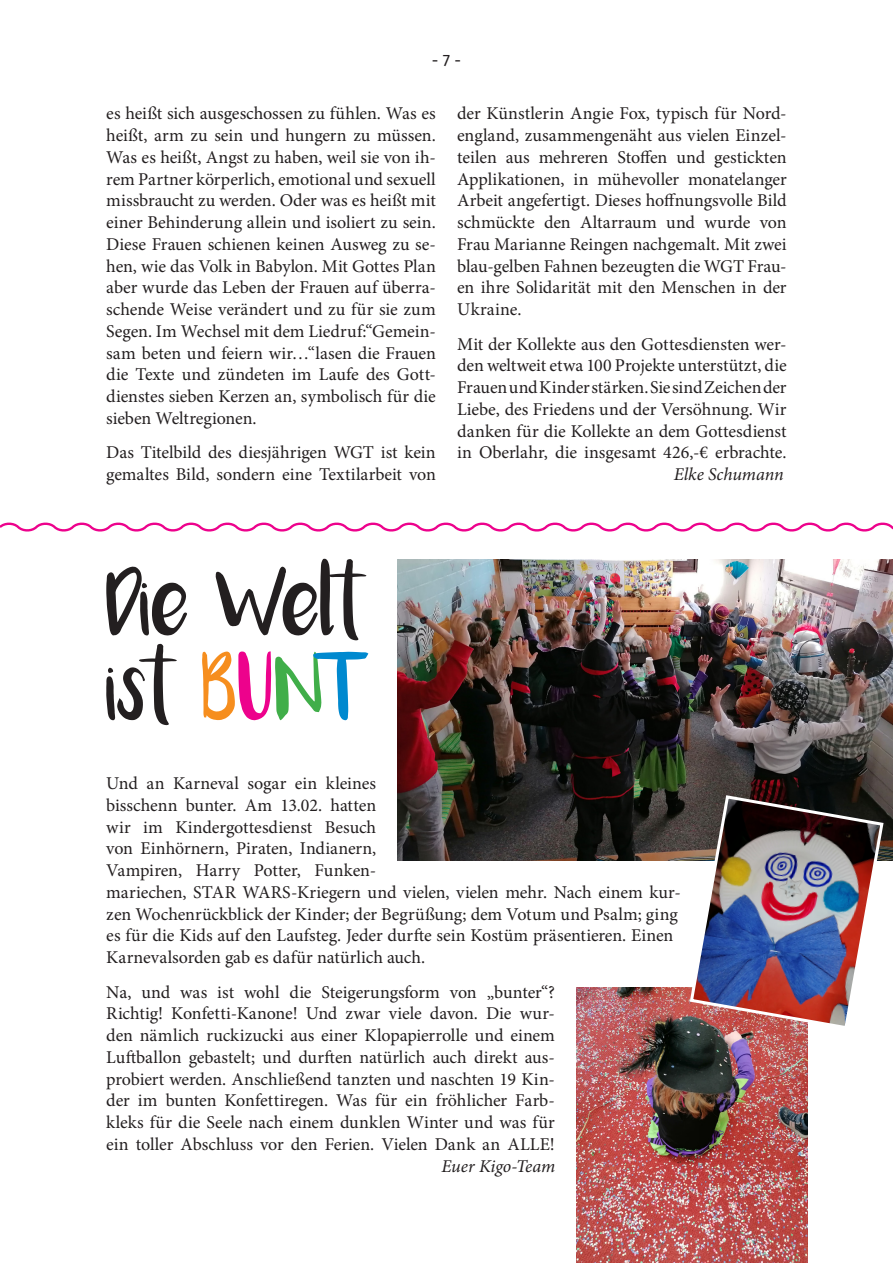
<style>
.page{position:relative;width:893px;height:1263px;background:#fff}
.page>*{position:absolute;margin:0;border:0;box-sizing:border-box;transform-origin:0 0}
.t1{font:51px/84.8px "Luna";letter-spacing:-.05em;color:#231f20}
.t2{font:18px/21.8px "Minion Pro";letter-spacing:-.005em;color:#231f20;text-align:justify}
.t3{font:italic 18px "Minion Pro";letter-spacing:-.005em;color:#231f20}
.t4{font:16.5px "Fira Sans";color:#231f20}
.s1{color:#f68e1e}
.s2{color:#ed028c}
.s3{color:#40ae49}
.s4{color:#0089cf}
</style>
<div class="page">
<img style="left:397px;top:560px;width:496px;height:300px">
<img style="left:576px;top:987px;width:232px;height:276px">
<img style="left:688px;top:793px;width:197px;height:238px">
<svg style="left:0;top:522px;width:893px;height:10px"></svg>
<p class="t4" style="left:432px;top:48px;width:31px">- 7 -</p>
<p class="t2" style="left:106px;top:103px;width:331px">es heißt sich ausgeschossen zu fühlen. Was es heißt, arm zu sein und hungern zu müssen.<br>Was es heißt, Angst zu haben, weil sie von ih&shy;rem Partner körperlich, emotional und sexuell missbraucht zu werden. Oder was es heißt mit einer Behinderung allein und isoliert zu sein.<br>Diese Frauen schienen keinen Ausweg zu se&shy;hen, wie das Volk in Babylon. Mit Gottes Plan aber wurde das Leben der Frauen auf überra&shy;schende Weise verändert und zu für sie zum Segen. Im Wechsel mit dem Liedruf:“Gemein&shy;sam beten und feiern wir…“lasen die Frauen die Texte und zündeten im Laufe des Gott&shy;dienstes sieben Kerzen an, symbolisch für die sieben Weltregionen.</p>
<p class="t2" style="left:106px;top:442px;width:331px">Das Titelbild des diesjährigen WGT ist kein gemaltes Bild, sondern eine Textilarbeit von</p>
<p class="t2" style="left:457px;top:103px;width:331px">der Künstlerin Angie Fox, typisch für Nord&shy;england, zusammengenäht aus vielen Einzel&shy;teilen aus mehreren Stoffen und gestickten Applikationen, in mühevoller monatelanger Arbeit angefertigt. Dieses hoffnungsvolle Bild schmückte den Altarraum und wurde von Frau Marianne Reingen nachgemalt. Mit zwei blau-gelben Fahnen bezeugten die WGT Frau&shy;en ihre Solidarität mit den Menschen in der Ukraine.</p>
<p class="t2" style="left:457px;top:333px;width:331px">Mit der Kollekte aus den Gottesdiensten wer&shy;den weltweit etwa 100 Projekte unterstützt, die Frauen und Kinder stärken. Sie sind Zeichen der Liebe, des Friedens und der Versöhnung. Wir danken für die Kollekte an dem Gottesdienst in Oberlahr, die insgesamt 426,-€ erbrachte.</p>
<p class="t3" style="left:674px;top:462px;width:112px">Elke Schumann</p>
<h1 class="t1" style="left:106px;top:575px;width:265px">Die Welt ist <span class="s1">B</span><span class="s2">U</span><span class="s3">N</span><span class="s4">T</span></h1>
<p class="t2" style="left:106px;top:773px;width:576px;text-align:left">Und an Karneval sogar ein kleines<br>bisschenn bunter. Am 13.02. hatten<br>wir im Kindergottesdienst Besuch<br>von Einhörnern, Piraten, Indianern,<br>Vampiren, Harry Potter, Funken-<br>mariechen, STAR WARS-Kriegern und vielen, vielen mehr. Nach einem kur&shy;zen Wochenrückblick der Kinder; der Begrüßung; dem Votum und Psalm; ging es für die Kids auf den Laufsteg. Jeder durfte sein Kostüm präsentieren. Einen Karnevalsorden gab es dafür natürlich auch.</p>
<p class="t2" style="left:106px;top:981px;width:450px">Na, und was ist wohl die Steigerungsform von „bunter“?<br>Richtig! Konfetti-Kanone! Und zwar viele davon. Die wur&shy;den nämlich ruckizucki aus einer Klopapierrolle und einem Luftballon gebastelt; und durften natürlich auch direkt aus&shy;probiert werden. Anschließend tanzten und naschten 19 Kin&shy;der im bunten Konfettiregen. Was für ein fröhlicher Farb&shy;kleks für die Seele nach einem dunklen Winter und was für ein toller Abschluss vor den Ferien. Vielen Dank an ALLE!</p>
<p class="t3" style="left:441px;top:1153px;width:116px">Euer Kigo-Team</p>
</div>
